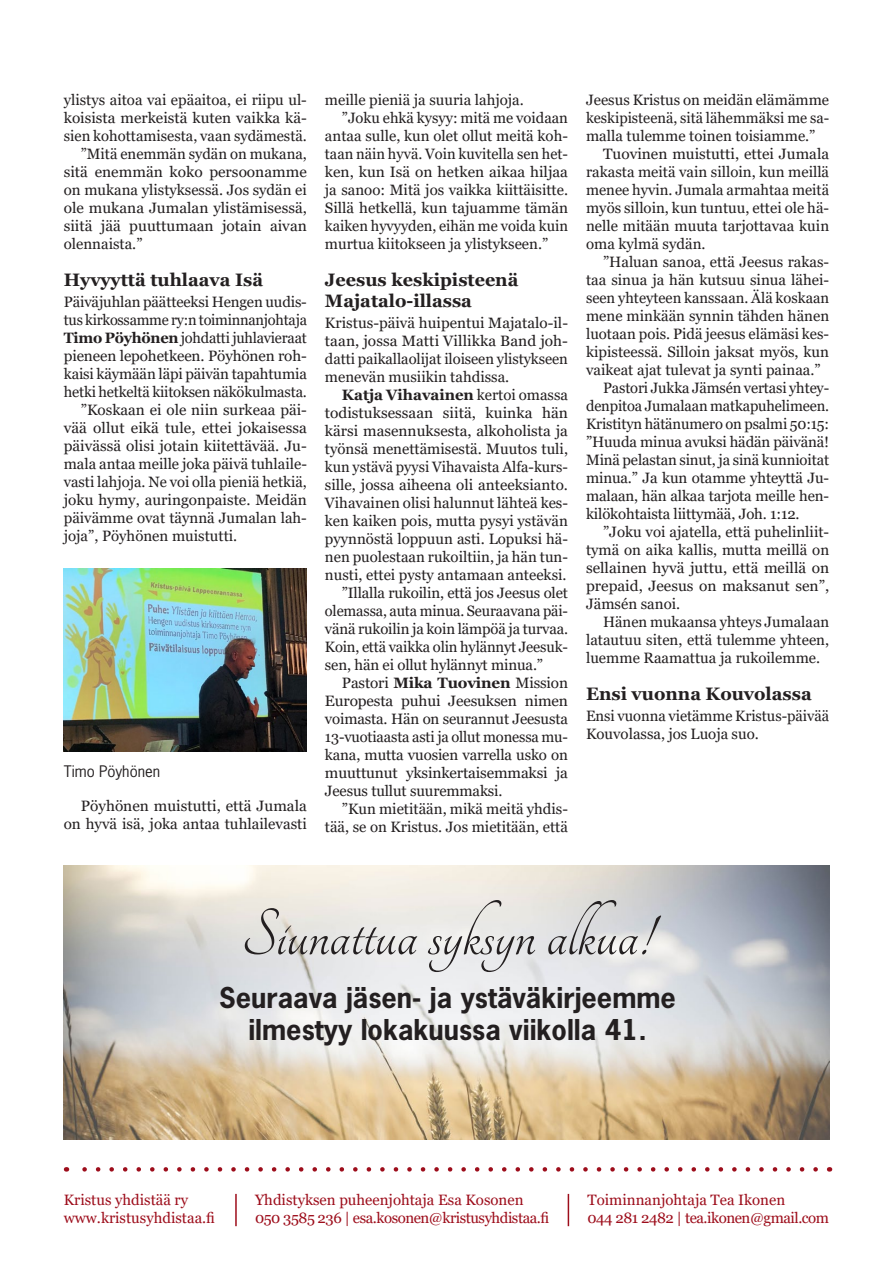
<style>
.page{position:relative;width:893px;height:1263px;background:#fff}
.page>*{position:absolute;margin:0;border:0;box-sizing:border-box;transform-origin:0 0}
.t1{font:72px "Tangerine";color:#231f20}
.t2{font:700 27px/32.4px "News Gothic Std";color:#231f20;text-align:center}
.Väliotsikko{font:700 18px/21.6px "Georgia";color:#231f20}
.Leipis{font:15px/18px "Georgia";color:#231f20;text-align:justify}
.Leipis_1_kpl{font:15px/18px "Georgia";letter-spacing:-.005em;color:#231f20;text-align:justify}
.t3{font:15px/18px "Georgia";color:#9d0d1b}
.Laatikkoteksti{font:15px "News Gothic Std";color:#231f20}
.s1{font-weight:700}
</style>
<div class="page">
<svg style="left:82px;top:1167px;width:734px;height:4px"></svg>
<hr style="left:235px;top:1194px;width:2px;height:32px;background:#9d0d1b">
<hr style="left:568px;top:1194px;width:1px;height:32px;background:#9d0d1b">
<img style="left:64px;top:569px;width:243px;height:182px">
<img style="left:64px;top:865px;width:765px;height:275px">
<p class="Leipis" style="left:64px;top:91px;width:245px">ylistys aitoa vai epäaitoa, ei riipu ul&shy;koisista merkeistä kuten vaikka kä&shy;sien kohottamisesta, vaan sydämestä.</p>
<p class="Leipis" style="left:64px;top:145px;width:245px;text-indent:17px">”Mitä enemmän sydän on mukana, sitä enemmän koko persoonamme on mukana ylistyksessä. Jos sydän ei ole mukana Jumalan ylistämisessä, siitä jää puuttumaan jotain aivan olennaista.”</p>
<p class="Väliotsikko" style="left:64px;top:269px;width:201px">Hyvyyttä tuhlaava Isä</p>
<p class="Leipis_1_kpl" style="left:64px;top:293px;width:245px">Päiväjuhlan päätteeksi Hengen uudis&shy;tus kirkossamme ry:n toiminnanjohtaja <span class="s1">Timo Pöyhönen</span> johdatti juhlavieraat pieneen lepohetkeen. Pöyhönen roh&shy;kaisi käymään läpi päivän tapahtumia hetki hetkeltä kiitoksen näkökulmasta.</p>
<p class="Leipis" style="left:64px;top:401px;width:245px;text-indent:17px">”Koskaan ei ole niin surkeaa päi&shy;vää ollut eikä tule, ettei jokaisessa päivässä olisi jotain kiitettävää. Ju&shy;mala antaa meille joka päivä tuhlaile&shy;vasti lahjoja. Ne voi olla pieniä hetkiä, joku hymy, auringonpaiste. Meidän päivämme ovat täynnä Jumalan lah&shy;joja”, Pöyhönen muistutti.</p>
<p class="Laatikkoteksti" style="left:64px;top:762px;width:98px">Timo Pöyhönen</p>
<p class="Leipis" style="left:64px;top:797px;width:245px;text-align:right">Pöyhönen muistutti, että Jumala on hyvä isä, joka antaa tuhlailevasti</p>
<p class="Leipis" style="left:325px;top:91px;width:200px">meille pieniä ja suuria lahjoja.</p>
<p class="Leipis" style="left:325px;top:109px;width:245px;text-indent:17px">”Joku ehkä kysyy: mitä me voidaan antaa sulle, kun olet ollut meitä koh&shy;taan näin hyvä. Voin kuvitella sen het&shy;ken, kun Isä on hetken aikaa hiljaa ja sanoo: Mitä jos vaikka kiittäisitte.<br>Sillä hetkellä, kun tajuamme tämän kaiken hyvyyden, eihän me voida kuin murtua kiitokseen ja ylistykseen.”</p>
<p class="Väliotsikko" style="left:325px;top:269px;width:195px">Jeesus keskipisteenä<br>Majatalo-illassa</p>
<p class="Leipis_1_kpl" style="left:325px;top:314px;width:245px">Kristus-päivä huipentui Majatalo-il&shy;taan, jossa Matti Villikka Band joh&shy;datti paikallaolijat iloiseen ylistykseen menevän musiikin tahdissa.</p>
<p class="Leipis" style="left:325px;top:386px;width:245px;text-indent:17px"><span class="s1">Katja Vihavainen</span> kertoi omassa todistuksessaan siitä, kuinka hän kärsi masennuksesta, alkoholista ja työnsä menettämisestä. Muutos tuli, kun ystävä pyysi Vihavaista Alfa-kurs&shy;sille, jossa aiheena oli anteeksianto.<br>Vihavainen olisi halunnut lähteä kes&shy;ken kaiken pois, mutta pysyi ystävän pyynnöstä loppuun asti. Lopuksi hä&shy;nen puolestaan rukoiltiin, ja hän tun&shy;nusti, ettei pysty antamaan anteeksi.</p>
<p class="Leipis" style="left:325px;top:584px;width:245px;text-indent:17px">”Illalla rukoilin, että jos Jeesus olet olemassa, auta minua. Seuraavana päi&shy;vänä rukoilin ja koin lämpöä ja turvaa.<br>Koin, että vaikka olin hylännyt Jeesuk&shy;sen, hän ei ollut hylännyt minua.”</p>
<p class="Leipis" style="left:325px;top:674px;width:245px;text-indent:17px">Pastori <span class="s1">Mika Tuovinen</span> Mission Europesta puhui Jeesuksen nimen voimasta. Hän on seurannut Jeesusta 13-vuotiaasta asti ja ollut monessa mu&shy;kana, mutta vuosien varrella usko on muuttunut yksinkertaisemmaksi ja Jeesus tullut suuremmaksi.</p>
<p class="Leipis" style="left:325px;top:800px;width:245px;text-align:right">”Kun mietitään, mikä meitä yhdis&shy;tää, se on Kristus. Jos mietitään, että</p>
<p class="Leipis" style="left:586px;top:91px;width:245px">Jeesus Kristus on meidän elämämme keskipisteenä, sitä lähemmäksi me sa&shy;malla tulemme toinen toisiamme.”</p>
<p class="Leipis" style="left:586px;top:145px;width:245px;text-indent:17px">Tuovinen muistutti, ettei Jumala rakasta meitä vain silloin, kun meillä menee hyvin. Jumala armahtaa meitä myös silloin, kun tuntuu, ettei ole hä&shy;nelle mitään muuta tarjottavaa kuin oma kylmä sydän.</p>
<p class="Leipis" style="left:586px;top:253px;width:245px;text-indent:17px">”Haluan sanoa, että Jeesus rakas&shy;taa sinua ja hän kutsuu sinua lähei&shy;seen yhteyteen kanssaan. Älä koskaan mene minkään synnin tähden hänen luotaan pois. Pidä jeesus elämäsi kes&shy;kipisteessä. Silloin jaksat myös, kun vaikeat ajat tulevat ja synti painaa.”</p>
<p class="Leipis" style="left:586px;top:379px;width:245px;text-indent:17px">Pastori Jukka Jämsén vertasi yhtey&shy;denpitoa Jumalaan matkapuhelimeen.<br>Kristityn hätänumero on psalmi 50:15: ”Huuda minua avuksi hädän päivänä!<br>Minä pelastan sinut, ja sinä kunnioitat minua.” Ja kun otamme yhteyttä Ju&shy;malaan, hän alkaa tarjota meille hen&shy;kilökohtaista liittymää, Joh. 1:12.</p>
<p class="Leipis" style="left:586px;top:523px;width:245px;text-indent:17px">”Joku voi ajatella, että puhelinliit&shy;tymä on aika kallis, mutta meillä on sellainen hyvä juttu, että meillä on prepaid, Jeesus on maksanut sen”, Jämsén sanoi.</p>
<p class="Leipis" style="left:586px;top:613px;width:245px;text-indent:17px">Hänen mukaansa yhteys Jumalaan latautuu siten, että tulemme yhteen, luemme Raamattua ja rukoilemme.</p>
<p class="Väliotsikko" style="left:586px;top:683px;width:227px">Ensi vuonna Kouvolassa</p>
<p class="Leipis_1_kpl" style="left:586px;top:707px;width:245px">Ensi vuonna vietämme Kristus-päivää<br>Kouvolassa, jos Luoja suo.</p>
<p class="t1" style="left:241px;top:899px;width:412px">Siunattua syksyn alkua!</p>
<p class="t2" style="left:219px;top:981px;width:458px">Seuraava jäsen- ja ystäväkirjeemme ilmestyy lokakuussa viikolla 41.</p>
<p class="t3" style="left:64px;top:1191px;width:153px">Kristus yhdistää ry www.kristusyhdistaa.fi</p>
<p class="t3" style="left:587px;top:1191px;width:243px">Toiminnanjohtaja Tea Ikonen<br>044 281 2482 | tea.ikonen@gmail.com</p>
<p class="t3" style="left:255px;top:1191px;width:296px">Yhdistyksen puheenjohtaja Esa Kosonen<br>050 3585 236 | esa.kosonen@kristusyhdistaa.fi</p>
</div>
